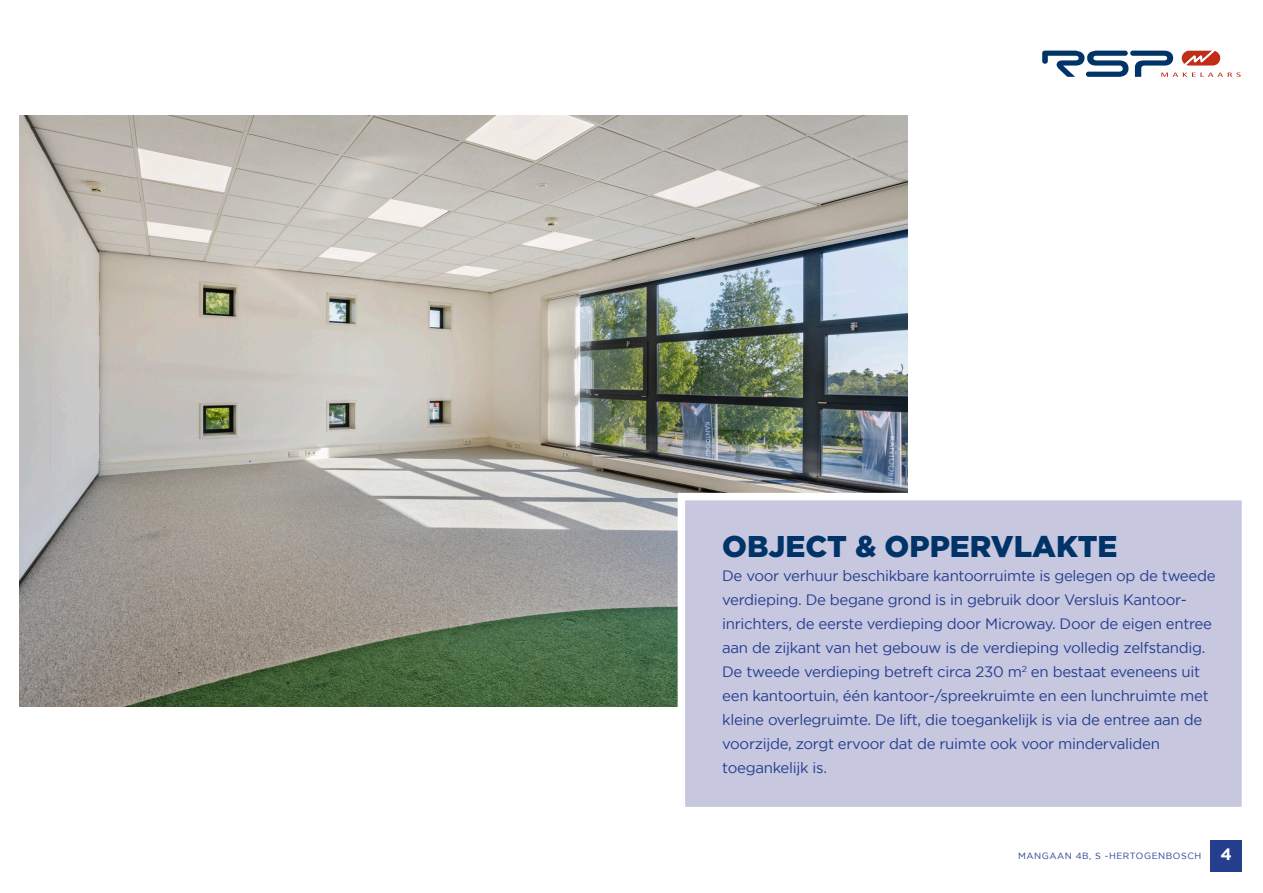
<style>
.page{position:relative;width:1263px;height:893px;background:#fff}
.page>*{position:absolute;margin:0;border:0;box-sizing:border-box;transform-origin:0 0}
.t1{font:900 30px "Gotham";color:#003367}
.t2{font:700 16.5px "Gotham";color:#fff}
.t3{font:15px/24px "Gotham";letter-spacing:-.02em;color:#253f8e}
.t4{font:9px "Gotham";letter-spacing:.06em;color:#253f8e}
</style>
<div class="page">
<img style="left:19px;top:116px;width:888px;height:591px">
<svg style="left:1042px;top:50px;width:199px;height:27px"></svg>
<div style="left:678px;top:493px;width:571px;height:321px;background:#c7c7e0;border:8px solid #fff"></div>
<div style="left:1210px;top:840px;width:32px;height:32px;background:#253f8e"></div>
<p class="t1" style="left:722px;top:529px;width:397px">OBJECT &amp; OPPERVLAKTE</p>
<p class="t3" style="left:722px;top:564px;width:495px">De voor verhuur beschikbare kantoorruimte is gelegen op de tweede verdieping. De begane grond is in gebruik door Versluis Kantoor-</p>
<p class="t3" style="left:722px;top:612px;width:491px">inrichters, de eerste verdieping door Microway. Door de eigen entree aan de zijkant van het gebouw is de verdieping volledig zelfstandig.<br>De tweede verdieping betreft circa 230 m<sup>2</sup> en bestaat eveneens uit een kantoortuin, één kantoor-/spreekruimte en een lunchruimte met kleine overlegruimte. De lift, die toegankelijk is via de entree aan de voorzijde, zorgt ervoor dat de ruimte ook voor mindervaliden</p>
<p class="t3" style="left:722px;top:756px;width:106px">toegankelijk is.</p>
<p class="t4" style="left:1018px;top:850px;width:185px">MANGAAN 4B, S -HERTOGENBOSCH</p>
<p class="t2" style="left:1220px;top:845px;width:13px">4</p>
</div>
